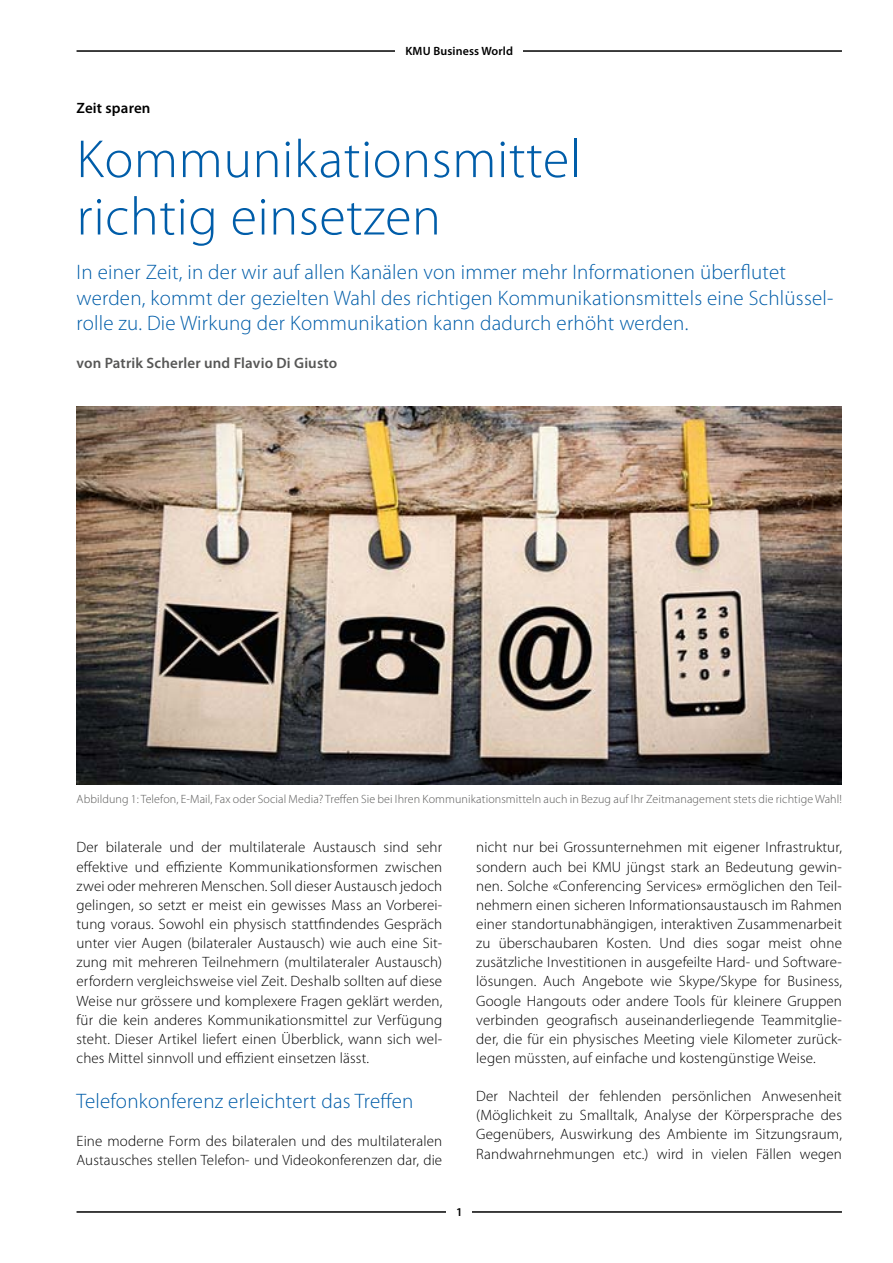
<style>
.page{position:relative;width:893px;height:1263px;background:#fff}
.page>*{position:absolute;margin:0;border:0;box-sizing:border-box;transform-origin:0 0}
.t1{font:300 54px/57.4px "Myriad Pro";letter-spacing:.01em;color:#005da9}
.t2{font:300 21px/25.5px "Myriad Pro";letter-spacing:.01em;color:#005da9}
.t3{font:300 15px/19.2px "Myriad Pro";letter-spacing:.01em;color:#000;text-align:justify}
.t4{font:600 15px "Myriad Pro";letter-spacing:.01em;color:#575756}
.t5{font:600 15px "Myriad Pro";letter-spacing:.01em;color:#000}
.t6{font:300 12px "Myriad Pro";letter-spacing:.01em;color:#575756}
.t7{font:600 12px "Myriad Pro";letter-spacing:.01em;color:#000}
</style>
<div class="page">
<hr style="left:77px;top:1211px;width:765px;height:2px;background:#000">
<hr style="left:77px;top:50px;width:765px;height:2px;background:#000">
<div style="left:395px;top:46px;width:128px;height:9px;background:#fff"></div>
<div style="left:446px;top:1206px;width:26px;height:9px;background:#fff"></div>
<img style="left:77px;top:407px;width:765px;height:377px">
<p class="t7" style="left:406px;top:44px;width:109px">KMU Business World</p>
<p class="t5" style="left:77px;top:100px;width:75px">Zeit sparen</p>
<h1 class="t1" style="left:77px;top:131px;width:506px">Kommunikationsmittel richtig einsetzen</h1>
<p class="t2" style="left:77px;top:260px;width:758px">In einer Zeit, in der wir auf allen Kanälen von immer mehr Informationen überflutet werden, kommt der gezielten Wahl des richtigen Kommunikationsmittels eine Schlüssel&shy;rolle zu. Die Wirkung der Kommunikation kann dadurch erhöht werden.</p>
<p class="t4" style="left:77px;top:355px;width:262px">von Patrik Scherler und Flavio Di Giusto</p>
<p class="t6" style="left:77px;top:792px;width:767px">Abbildung 1: Telefon, E-Mail, Fax oder Social Media? Treffen Sie bei Ihren Kommunikationsmitteln auch in Bezug auf Ihr Zeitmanagement stets die richtige Wahl!</p>
<p class="t3" style="left:77px;top:838px;width:367px">Der bilaterale und der multilaterale Austausch sind sehr effektive und effiziente Kommunikationsformen zwischen zwei oder mehreren Menschen. Soll dieser Austausch jedoch gelingen, so setzt er meist ein gewisses Mass an Vorberei&shy;tung voraus. Sowohl ein physisch stattfindendes Gespräch unter vier Augen (bilateraler Austausch) wie auch eine Sit&shy;zung mit mehreren Teilnehmern (multilateraler Austausch) erfordern vergleichsweise viel Zeit. Deshalb sollten auf diese Weise nur grössere und komplexere Fragen geklärt werden, für die kein anderes Kommunikationsmittel zur Verfügung steht. Dieser Artikel liefert einen Überblick, wann sich wel&shy;ches Mittel sinnvoll und effizient einsetzen lässt.</p>
<h2 class="t2" style="left:77px;top:1088px;width:338px">Telefonkonferenz erleichtert das Treffen</h2>
<p class="t3" style="left:77px;top:1131px;width:367px">Eine moderne Form des bilateralen und des multilateralen<br>Austausches stellen Telefon- und Videokonferenzen dar, die</p>
<p class="t3" style="left:476px;top:838px;width:367px">nicht nur bei Grossunternehmen mit eigener Infrastruktur, sondern auch bei KMU jüngst stark an Bedeutung gewin&shy;nen. Solche «Conferencing Services» ermöglichen den Teil&shy;nehmern einen sicheren Informationsaustausch im Rahmen einer standortunabhängigen, interaktiven Zusammenarbeit zu überschaubaren Kosten. Und dies sogar meist ohne zusätzliche Investitionen in ausgefeilte Hard- und Software&shy;lösungen. Auch Angebote wie Skype/Skype for Business, Google Hangouts oder andere Tools für kleinere Gruppen verbinden geografisch auseinanderliegende Teammitglie&shy;der, die für ein physisches Meeting viele Kilometer zurück&shy;legen müssten, auf einfache und kostengünstige Weise.</p>
<p class="t3" style="left:476px;top:1087px;width:367px">Der Nachteil der fehlenden persönlichen Anwesenheit (Möglichkeit zu Smalltalk, Analyse der Körpersprache des Gegenübers, Auswirkung des Ambiente im Sitzungsraum, Randwahrnehmungen etc.) wird in vielen Fällen wegen</p>
<p class="t7" style="left:456px;top:1205px;width:8px">1</p>
</div>
